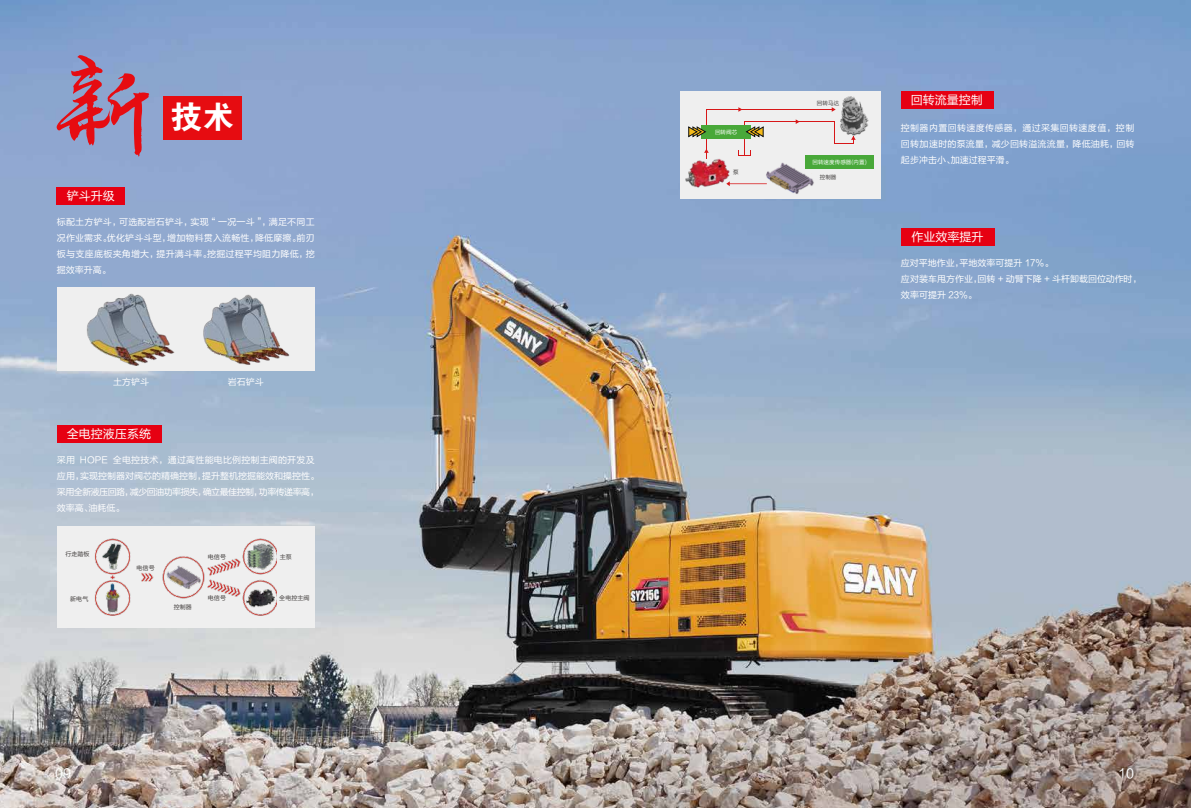
<style>
.page{position:relative;width:1191px;height:808px;background:#fff}
.page>*{position:absolute;margin:0;border:0;box-sizing:border-box;transform-origin:0 0}
.t1{font:32px "FZDHTK GBK1 0";color:#fff}
.t2{font:13px "FZLTHK GBK1 0";color:#fff}
.t3{font:12px "FZLTHK GBK1 0";color:#fff}
.t4{font:9px/16px "FZLTHK GBK1 0";color:#fff;text-align:justify}
.t5{font:6px "FZLTHK GBK1 0";letter-spacing:.01em;color:#3e3a39}
.t6{font:5.5px "FZLTHK GBK1 0";letter-spacing:.01em;color:#fff}
.t7{font:5.5px "FZLTHK GBK1 0";letter-spacing:.01em;color:#3d3a39}
</style>
<div class="page">
<img style="left:0;top:0;width:1191px;height:808px">
<svg style="left:56px;top:55px;width:93px;height:101px;background:#a57a9a"></svg>
<div style="left:163px;top:97px;width:78px;height:43px;background:#e60c11"></div>
<div style="left:901px;top:91px;width:93px;height:17px;background:#e60012"></div>
<div style="left:901px;top:229px;width:93px;height:17px;background:#e60012"></div>
<div style="left:57px;top:426px;width:104px;height:17px;background:#e60012"></div>
<div style="left:57px;top:187px;width:68px;height:17px;background:#e60012"></div>
<div style="left:57px;top:288px;width:258px;height:83px;background:#efefef"></div>
<img style="left:86px;top:293px;width:89px;height:72px">
<img style="left:203px;top:294px;width:87px;height:71px">
<div style="left:680px;top:91px;width:200px;height:108px;background:#efefef"></div>
<svg style="left:736px;top:183px;width:29px;height:2px"></svg>
<hr style="left:706px;top:109px;width:127px;height:1px;background:#d71718">
<hr style="left:744px;top:121px;width:90px;height:1px;background:#d71718">
<hr style="left:706px;top:109px;width:1px;height:50px;background:#d71718">
<hr style="left:744px;top:121px;width:1px;height:34px;background:#d71718">
<svg style="left:738px;top:151px;width:13px;height:5px"></svg>
<svg style="left:738px;top:107px;width:4px;height:5px"></svg>
<svg style="left:831px;top:107px;width:4px;height:5px"></svg>
<svg style="left:795px;top:119px;width:4px;height:5px"></svg>
<svg style="left:834px;top:121px;width:21px;height:23px"></svg>
<div style="left:701px;top:125px;width:50px;height:14px;background:#48a839"></div>
<div style="left:805px;top:155px;width:68px;height:14px;background:#48a839"></div>
<svg style="left:688px;top:127px;width:17px;height:10px"></svg>
<svg style="left:746px;top:127px;width:17px;height:10px"></svg>
<img style="left:685px;top:158px;width:51px;height:30px">
<img style="left:838px;top:97px;width:30px;height:38px">
<img style="left:765px;top:162px;width:49px;height:32px">
<div style="left:57px;top:526px;width:258px;height:102px;background:#efefef"></div>
<img style="left:51px;top:531px;width:270px;height:92px">
<div style="left:59px;top:548px;width:31px;height:15px;background:#efefef"></div>
<div style="left:277px;top:545px;width:36px;height:61px;background:#efefef"></div>
<div style="left:61px;top:589px;width:29px;height:15px;background:#efefef"></div>
<div style="left:135px;top:585px;width:24px;height:15px;background:#efefef"></div>
<div style="left:171px;top:600px;width:24px;height:15px;background:#efefef"></div>
<div style="left:217px;top:574px;width:24px;height:7px;background:#efefef"></div>
<h1 class="t1" style="left:170px;top:100px;width:65px">技术</h1>
<h3 class="t3" style="left:67px;top:189px;width:49px">铲斗升级</h3>
<p class="t4" style="left:57px;top:214px;width:259px">标配土方铲斗，可选配岩石铲斗，实现“ 一况一斗 ”，满足不同工况作业需求。优化铲斗斗型，增加物料贯入流畅性，降低摩擦。前刃板与支座底板夹角增大，提升满斗率。挖掘过程平均阻力降低，挖掘效率升高。</p>
<p class="t4" style="left:113px;top:374px;width:37px">土方铲斗</p>
<p class="t4" style="left:228px;top:374px;width:37px">岩石铲斗</p>
<h3 class="t3" style="left:67px;top:427px;width:85px">全电控液压系统</h3>
<p class="t4" style="left:57px;top:452px;width:264px;text-align:left">采用 HOPE 全电控技术，通过高性能电比例控制主阀的开发及应用，实现控制器对阀芯的精确控制，提升整机挖掘能效和操控性。采用全新液压回路，减少回油功率损失，确立最佳控制，功率传递率高，效率高、油耗低。</p>
<p class="t5" style="left:65px;top:550px;width:26px">行走踏板</p>
<p class="t5" style="left:70px;top:596px;width:20px">新电气</p>
<p class="t5" style="left:137px;top:564px;width:20px">电信号</p>
<p class="t5" style="left:174px;top:604px;width:20px">控制器</p>
<p class="t5" style="left:208px;top:554px;width:20px">电信号</p>
<p class="t5" style="left:208px;top:595px;width:20px">电信号</p>
<p class="t5" style="left:280px;top:554px;width:14px">主泵</p>
<p class="t5" style="left:279px;top:595px;width:32px">全电控主阀</p>
<p class="t6" style="left:715px;top:129px;width:24px">回转阀芯</p>
<p class="t7" style="left:733px;top:170px;width:7px">泵</p>
<p class="t7" style="left:817px;top:100px;width:24px">回转马达</p>
<p class="t6" style="left:812px;top:159px;width:56px">回转速度传感器(内置)</p>
<p class="t7" style="left:820px;top:174px;width:18px">控制器</p>
<h3 class="t3" style="left:911px;top:93px;width:73px">回转流量控制</h3>
<p class="t4" style="left:901px;top:120px;width:235px">控制器内置回转速度传感器，通过采集回转速度值，控制回转加速时的泵流量，减少回转溢流流量，降低油耗，回转起步冲击小、加速过程平滑。</p>
<h3 class="t3" style="left:911px;top:230px;width:73px">作业效率提升</h3>
<p class="t4" style="left:901px;top:255px;width:242px;text-align:left">应对平地作业，平地效率可提升 17%。<br>应对装车甩方作业，回转 + 动臂下降 + 斗杆卸载回位动作时，效率可提升 23%。</p>
<h2 class="t2" style="left:55px;top:766px;width:17px">09</h2>
<h2 class="t2" style="left:1118px;top:766px;width:17px">10</h2>
</div>
